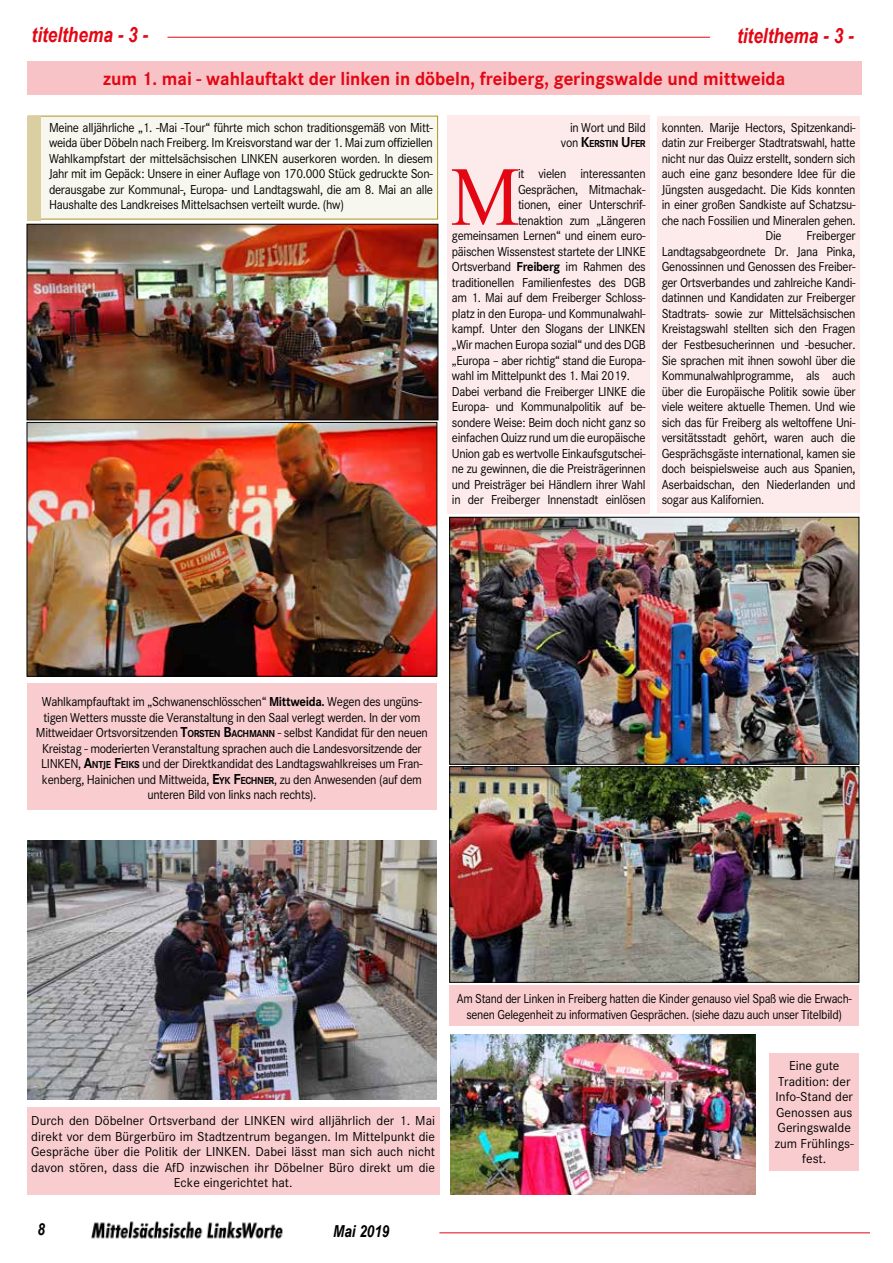
<style>
.page{position:relative;width:893px;height:1263px;background:#fff}
.page>*{position:absolute;margin:0;border:0;box-sizing:border-box;transform-origin:0 0}
.t1{font:83.85px "Times New Roman";color:#e30613;scale:.93 1}
.t2{font:italic 700 21px "Arial Narrow";color:#e30613}
.t3{font:700 19.5px "Corporate S";color:#e30613;scale:.96 1}
.t4{font:italic 700 16.5px "Arial Narrow";color:#000}
.t5{font:13.5px/15.5px "Corporate S";letter-spacing:-.025em;color:#000;text-align:justify;scale:.93 1}
.t6{font:13.5px/15.6px "Corporate S";letter-spacing:-.025em;color:#000;text-align:justify;scale:.94 1}
.t7{font:13.5px/15.6px "Corporate S";color:#000;text-align:center}
.t8{font:13.5px/15.6px "Corporate S";letter-spacing:-.025em;color:#000;text-align:center;scale:.91 1}
.t9{font:700 10.5px "Corporate S";letter-spacing:-.035em;color:#000;scale:.93 1}
.s1{font-weight:400;font-size:13.5px}
.s2{font-size:15px}
.s3{font-weight:700}
.s4{font-weight:700;font-size:15px}
.s5{font-weight:700;font-size:10.5px}
</style>
<div class="page">
<hr style="left:167px;top:37px;width:543px;height:1px;background:#e30613">
<img style="left:91px;top:1221px;width:192px;height:18px">
<hr style="left:439px;top:1232px;width:431px;height:1px;background:#e30613">
<div style="left:27px;top:61px;width:835px;height:34px;background:#f8c3c6"></div>
<div style="left:28px;top:116px;width:410px;height:103px;background:#f8f7ef"></div>
<div style="left:448px;top:115px;width:202px;height:398px;background:#fdebec"></div>
<div style="left:657px;top:116px;width:203px;height:397px;background:#fdebec"></div>
<img style="left:29px;top:424px;width:406px;height:251px">
<div style="left:27px;top:422px;width:410px;height:255px;border:1px solid #000"></div>
<img style="left:29px;top:226px;width:407px;height:192px">
<div style="left:27px;top:224px;width:411px;height:196px;border:1px solid #000"></div>
<div style="left:27px;top:116px;width:13px;height:104px;background:#d9cfa1"></div>
<div style="left:27px;top:684px;width:410px;height:126px;background:#f9cdd0"></div>
<img style="left:451px;top:519px;width:406px;height:244px">
<div style="left:449px;top:517px;width:410px;height:248px;border:1px solid #000"></div>
<img style="left:451px;top:768px;width:406px;height:213px">
<div style="left:449px;top:766px;width:410px;height:217px;border:1px solid #000"></div>
<img style="left:451px;top:1034px;width:305px;height:160px">
<div style="left:450px;top:986px;width:409px;height:40px;background:#f9cdd0"></div>
<div style="left:770px;top:1053px;width:89px;height:117px;background:#f9cdd0"></div>
<img style="left:27px;top:841px;width:410px;height:258px">
<div style="left:27px;top:1107px;width:412px;height:87px;background:#f9cdd0"></div>
<h2 class="t2" style="left:32px;top:19px;width:118px">titelthema - 3 -</h2>
<h2 class="t2" style="left:737px;top:19px;width:118px">titelthema - 3 -</h2>
<h3 class="t3" style="left:103px;top:67px;width:712px">zum 1. mai - wahlauftakt der linken in döbeln, freiberg, geringswalde und mittweida</h3>
<p class="t6" style="left:49px;top:119px;width:410px">Meine alljährliche „1. -Mai -Tour“ führte mich schon traditionsgemäß von Mitt&shy;weida über Döbeln nach Freiberg. Im Kreisvorstand war der 1. Mai zum offiziellen Wahlkampfstart der mittelsächsischen LINKEN auserkoren worden. In diesem Jahr mit im Gepäck: Unsere in einer Auflage von 170.000 Stück gedruckte Son&shy;derausgabe zur Kommunal-, Europa- und Landtagswahl, die am 8. Mai an alle Haushalte des Landkreises Mittelsachsen verteilt wurde. (hw)</p>
<p class="t5" style="left:570px;top:120px;width:83px">in Wort und Bild</p>
<p class="t9" style="left:561px;top:138px;width:93px"><span class="s1">von</span> <span class="s2">K</span>ERSTIN <span class="s2">U</span> FER</p>
<h1 class="t1" style="left:451px;top:138px;width:76px">M</h1>
<p class="t5" style="left:518px;top:166px;width:139px">it vielen interessanten</p>
<p class="t5" style="left:518px;top:182px;width:139px">Gesprächen, Mitmachak-</p>
<p class="t5" style="left:518px;top:197px;width:139px">tionen, einer Unterschrif-</p>
<p class="t5" style="left:518px;top:213px;width:139px">tenaktion zum „Längeren</p>
<p class="t5" style="left:452px;top:228px;width:210px">gemeinsamen Lernen“ und einem euro-</p>
<p class="t5" style="left:452px;top:244px;width:210px">päischen Wissenstest startete der LINKE</p>
<p class="t5" style="left:452px;top:259px;width:210px">Ortsverband <span class="s3">Freiberg</span> im Rahmen des</p>
<p class="t5" style="left:452px;top:275px;width:210px">traditionellen Familienfestes des DGB</p>
<p class="t5" style="left:452px;top:290px;width:210px">am 1. Mai auf dem Freiberger Schloss-</p>
<p class="t5" style="left:452px;top:306px;width:210px">platz in den Europa- und Kommunalwahl-</p>
<p class="t5" style="left:452px;top:321px;width:210px">kampf. Unter den Slogans der LINKEN</p>
<p class="t5" style="left:452px;top:337px;width:210px">„Wir machen Europa sozial“ und des DGB</p>
<p class="t5" style="left:452px;top:352px;width:210px">„Europa – aber richtig“ stand die Europa-</p>
<p class="t5" style="left:452px;top:368px;width:193px">wahl im Mittelpunkt des 1. Mai 2019.</p>
<p class="t5" style="left:452px;top:383px;width:210px">Dabei verband die Freiberger LINKE die</p>
<p class="t5" style="left:452px;top:399px;width:210px">Europa- und Kommunalpolitik auf be-</p>
<p class="t5" style="left:452px;top:414px;width:210px">sondere Weise: Beim doch nicht ganz so</p>
<p class="t5" style="left:452px;top:430px;width:210px">einfachen Quizz rund um die europäische</p>
<p class="t5" style="left:452px;top:446px;width:210px">Union gab es wertvolle Einkaufsgutschei-</p>
<p class="t5" style="left:452px;top:461px;width:210px">ne zu gewinnen, die die Preisträgerinnen</p>
<p class="t5" style="left:452px;top:477px;width:210px">und Preisträger bei Händlern ihrer Wahl</p>
<p class="t5" style="left:452px;top:492px;width:210px">in der Freiberger Innenstadt einlösen</p>
<p class="t5" style="left:662px;top:120px;width:210px">konnten. Marije Hectors, Spitzenkandi-</p>
<p class="t5" style="left:662px;top:135px;width:210px">datin zur Freiberger Stadtratswahl, hatte</p>
<p class="t5" style="left:662px;top:151px;width:210px">nicht nur das Quizz erstellt, sondern sich</p>
<p class="t5" style="left:662px;top:166px;width:210px">auch eine ganz besondere Idee für die</p>
<p class="t5" style="left:662px;top:182px;width:210px">Jüngsten ausgedacht. Die Kids konnten</p>
<p class="t5" style="left:662px;top:197px;width:210px">in einer großen Sandkiste auf Schatzsu-</p>
<p class="t5" style="left:662px;top:213px;width:210px">che nach Fossilien und Mineralen gehen.</p>
<p class="t5" style="left:765px;top:228px;width:19px">Die</p>
<p class="t5" style="left:662px;top:228px;width:210px;text-indent:145px">Freiberger Landtagsabgeordnete Dr. Jana Pinka, Genossinnen und Genossen des Freiber&shy;ger Ortsverbandes und zahlreiche Kandi&shy;datinnen und Kandidaten zur Freiberger Stadtrats- sowie zur Mittelsächsischen Kreistagswahl stellten sich den Fragen der Festbesucherinnen und -besucher.<br>Sie sprachen mit ihnen sowohl über die Kommunalwahlprogramme, als auch über die Europäische Politik sowie über viele weitere aktuelle Themen. Und wie sich das für Freiberg als weltoffene Uni&shy;versitätsstadt gehört, waren auch die Gesprächsgäste international, kamen sie doch beispielsweise auch aus Spanien, Aserbaidschan, den Niederlanden und sogar aus Kalifornien.</p>
<p class="t6" style="left:36px;top:694px;width:419px;text-align:center">Wahlkampfauftakt im „Schwanenschlösschen“ <span class="s3">Mittweida.</span> Wegen des ungüns&shy;tigen Wetters musste die Veranstaltung in den Saal verlegt werden. In der vom Mittweidaer Ortsvorsitzenden <span class="s4">T</span><span class="s5">ORSTEN</span> <span class="s4">B</span><span class="s5">ACHMANN</span> - selbst Kandidat für den neuen Kreistag - moderierten Veranstaltung sprachen auch die Landesvorsitzende der LINKEN, <span class="s4">A</span><span class="s5">NTJ E</span> <span class="s4">F</span><span class="s5">EIKS</span> und der Direktkandidat des Landtagswahlkreises um Fran&shy;kenberg, Hainichen und Mittweida, <span class="s4">E</span><span class="s5">YK</span> <span class="s4">F</span><span class="s5">ECHNER</span>, zu den Anwesenden (auf dem unteren Bild von links nach rechts).</p>
<p class="t7" style="left:31px;top:1113px;width:405px">Durch den Döbelner Ortsverband der LINKEN wird alljährlich der 1. Mai direkt vor dem Bürgerbüro im Stadtzentrum begangen. Im Mittelpunkt die Gespräche über die Politik der LINKEN. Dabei lässt man sich auch nicht davon stören, dass die AfD inzwischen ihr Döbelner Büro direkt um die Ecke eingerichtet hat.</p>
<p class="t4" style="left:38px;top:1216px;width:9px">8</p>
<p class="t4" style="left:333px;top:1218px;width:58px">Mai 2019</p>
<p class="t8" style="left:457px;top:991px;width:436px">Am Stand der Linken in Freiberg hatten die Kinder genauso viel Spaß wie die Erwach&shy;senen Gelegenheit zu informativen Gesprächen. (siehe dazu auch unser Titelbild)</p>
<p class="t7" style="left:775px;top:1058px;width:81px">Eine gute<br>Tradition: der<br>Info-Stand der<br>Genossen aus<br>Geringswalde zum Frühlings&shy;fest.</p>
</div>
